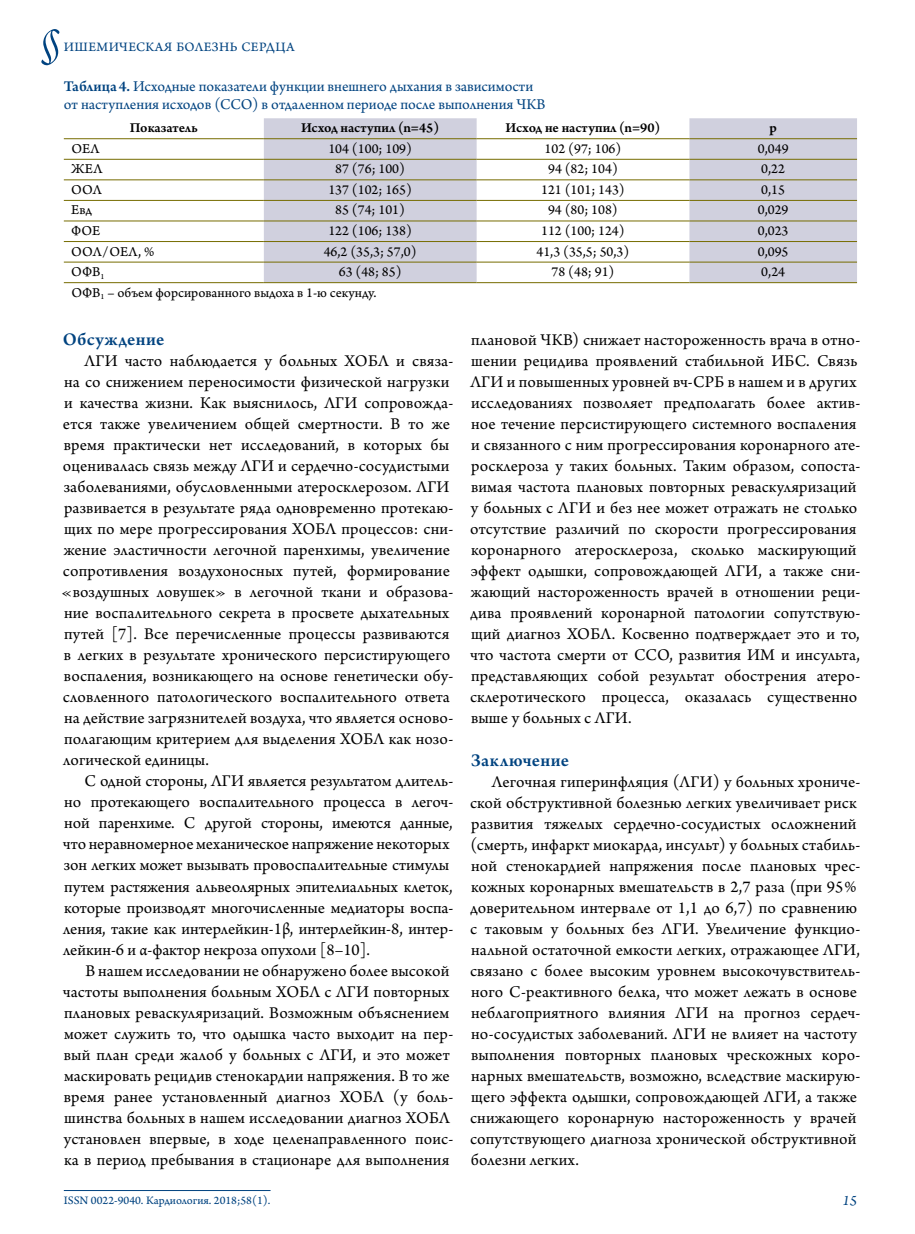
<style>
.page{position:relative;width:915px;height:1234px;background:#fff}
.page>*{position:absolute;margin:0;border:0;box-sizing:border-box;transform-origin:0 0}
.t1{font:54px "Arno Pro Light Italic Display";color:#004380}
.t2{font:600 18.75px "Arno Pro";letter-spacing:.015em;color:#004380}
.t3{font:17.25px/21px "Arno Pro";letter-spacing:.01em;color:#000}
.t4{font:15.75px/17.2px "Arno Pro";color:#004380}
.t5{font:15px "Arno Pro Italic Sm Text";color:#004380}
.t6{font:14.25px "Arno Pro Sm Text";color:#000}
.t7{font:14.25px "Arno Pro Smbd Sm Text";color:#000}
.t8{font:13.5px "Arno Pro Sm Text";letter-spacing:.025em;color:#004380}
.t9{font:12px "Arno Pro Sm Text";color:#004380}
.s1{font-weight:600}
</style>
<div class="page">
<hr style="left:64px;top:1189px;width:206px;height:1px;background:#004380">
<svg style="left:264px;top:118px;width:592px;height:164px;fill:#d0d0de"></svg>
<hr style="left:64px;top:138px;width:200px;height:1px;background:#766c00">
<hr style="left:64px;top:159px;width:200px;height:1px;background:#766c00">
<hr style="left:264px;top:159px;width:212px;height:1px;background:#766c00">
<hr style="left:476px;top:159px;width:213px;height:1px;background:#766c00">
<hr style="left:689px;top:159px;width:167px;height:1px;background:#766c00">
<hr style="left:64px;top:179px;width:200px;height:1px;background:#766c00">
<hr style="left:264px;top:179px;width:212px;height:1px;background:#766c00">
<hr style="left:476px;top:179px;width:213px;height:1px;background:#766c00">
<hr style="left:689px;top:179px;width:167px;height:1px;background:#766c00">
<hr style="left:64px;top:200px;width:200px;height:1px;background:#766c00">
<hr style="left:264px;top:200px;width:212px;height:1px;background:#766c00">
<hr style="left:476px;top:200px;width:213px;height:1px;background:#766c00">
<hr style="left:689px;top:200px;width:167px;height:1px;background:#766c00">
<hr style="left:64px;top:221px;width:200px;height:1px;background:#766c00">
<hr style="left:264px;top:221px;width:212px;height:1px;background:#766c00">
<hr style="left:476px;top:221px;width:213px;height:1px;background:#766c00">
<hr style="left:689px;top:221px;width:167px;height:1px;background:#766c00">
<hr style="left:64px;top:241px;width:200px;height:1px;background:#766c00">
<hr style="left:264px;top:241px;width:212px;height:1px;background:#766c00">
<hr style="left:476px;top:241px;width:213px;height:1px;background:#766c00">
<hr style="left:689px;top:241px;width:167px;height:1px;background:#766c00">
<hr style="left:64px;top:262px;width:200px;height:1px;background:#766c00">
<hr style="left:264px;top:262px;width:212px;height:1px;background:#766c00">
<hr style="left:476px;top:262px;width:213px;height:1px;background:#766c00">
<hr style="left:689px;top:262px;width:167px;height:1px;background:#766c00">
<hr style="left:264px;top:138px;width:212px;height:1px;background:#766c00">
<hr style="left:476px;top:138px;width:213px;height:1px;background:#766c00">
<hr style="left:689px;top:138px;width:167px;height:1px;background:#766c00">
<hr style="left:64px;top:282px;width:200px;height:1px;background:#766c00">
<hr style="left:264px;top:282px;width:212px;height:1px;background:#766c00">
<hr style="left:476px;top:282px;width:213px;height:1px;background:#766c00">
<hr style="left:689px;top:282px;width:167px;height:1px;background:#766c00">
<h1 class="t1" style="left:40px;top:12px;width:22px">§</h1>
<p class="t8" style="left:64px;top:39px;width:232px">ИШЕМИЧЕСКАЯ БОЛЕЗНЬ СЕРДЦА</p>
<p class="t4" style="left:64px;top:79px;width:483px"><span class="s1">Таблица 4.</span> Исходные показатели функции внешнего дыхания в зависимости от наступления исходов (ССО) в отдаленном периоде после выполнения ЧКВ</p>
<p class="t7" style="left:130px;top:119px;width:69px">Показатель</p>
<p class="t7" style="left:301px;top:119px;width:140px">Исход наступил (n=45)</p>
<p class="t7" style="left:505px;top:119px;width:156px">Исход не наступил (n=90)</p>
<p class="t7" style="left:769px;top:119px;width:9px">р</p>
<p class="t6" style="left:71px;top:140px;width:30px">ОЕЛ</p>
<p class="t6" style="left:328px;top:140px;width:85px">104 (100; 109)</p>
<p class="t6" style="left:544px;top:140px;width:78px">102 (97; 106)</p>
<p class="t6" style="left:757px;top:140px;width:32px">0,049</p>
<p class="t6" style="left:71px;top:161px;width:32px">ЖЕЛ</p>
<p class="t6" style="left:335px;top:161px;width:71px">87 (76; 100)</p>
<p class="t6" style="left:548px;top:161px;width:71px">94 (82; 104)</p>
<p class="t6" style="left:761px;top:161px;width:25px">0,22</p>
<p class="t6" style="left:71px;top:181px;width:32px">ООЛ</p>
<p class="t6" style="left:328px;top:181px;width:85px">137 (102; 165)</p>
<p class="t6" style="left:541px;top:181px;width:85px">121 (101; 143)</p>
<p class="t6" style="left:761px;top:181px;width:25px">0,15</p>
<p class="t6" style="left:71px;top:202px;width:22px">Евд</p>
<p class="t6" style="left:335px;top:202px;width:71px">85 (74; 101)</p>
<p class="t6" style="left:548px;top:202px;width:71px">94 (80; 108)</p>
<p class="t6" style="left:757px;top:202px;width:32px">0,029</p>
<p class="t6" style="left:71px;top:222px;width:31px">ФОЕ</p>
<p class="t6" style="left:328px;top:222px;width:85px">122 (106; 138)</p>
<p class="t6" style="left:541px;top:222px;width:85px">112 (100; 124)</p>
<p class="t6" style="left:757px;top:222px;width:32px">0,023</p>
<p class="t6" style="left:71px;top:243px;width:84px">ООЛ/ОЕЛ, %</p>
<p class="t6" style="left:323px;top:243px;width:94px">46,2 (35,3; 57,0)</p>
<p class="t6" style="left:536px;top:243px;width:94px">41,3 (35,5; 50,3)</p>
<p class="t6" style="left:757px;top:243px;width:32px">0,095</p>
<p class="t6" style="left:71px;top:263px;width:35px">ОФВ<sub>1</sub></p>
<p class="t6" style="left:338px;top:263px;width:64px">63 (48; 85)</p>
<p class="t6" style="left:551px;top:263px;width:64px">78 (48; 91)</p>
<p class="t6" style="left:761px;top:263px;width:25px">0,24</p>
<p class="t6" style="left:71px;top:284px;width:306px">ОФВ<sub>1</sub> – объем форсированного выдоха в 1‑ю секунду.</p>
<p class="t2" style="left:63px;top:329px;width:103px">Обсуждение</p>
<p class="t3" style="left:61px;top:351px;width:393px;text-indent:23px">ЛГИ часто наблюдается у больных ХОБЛ и связа&shy;на со снижением переносимости физической нагрузки и качества жизни. Как выяснилось, ЛГИ сопровожда&shy;ется также увеличением общей смертности. В то же время практически нет исследований, в которых бы оценивалась связь между ЛГИ и сердечно-сосудистыми заболеваниями, обусловленными атеросклерозом. ЛГИ развивается в результате ряда одновременно протекаю&shy;щих по мере прогрессирования ХОБЛ процессов: сни&shy;жение эластичности легочной паренхимы, увеличение сопротивления воздухоносных путей, формирование «воздушных ловушек» в легочной ткани и образова&shy;ние воспалительного секрета в просвете дыхательных путей [7]. Все перечисленные процессы развиваются в легких в результате хронического персистирующего воспаления, возникающего на основе генетически обу&shy;словленного патологического воспалительного ответа на действие загрязнителей воздуха, что является осново&shy;полагающим критерием для выделения ХОБЛ как нозо&shy;логической единицы.</p>
<p class="t3" style="left:63px;top:771px;width:391px;text-indent:21px">С одной стороны, ЛГИ является результатом длитель&shy;но протекающего воспалительного процесса в легоч&shy;ной паренхиме. С другой стороны, имеются данные, что неравномерное механическое напряжение некоторых зон легких может вызывать провоспалительные стимулы путем растяжения альвеолярных эпителиальных клеток, которые производят многочисленные медиаторы воспа&shy;ления, такие как интерлейкин-1β, интерлейкин-8, интер&shy;лейкин-6 и α-фактор некроза опухоли [8–10].</p>
<p class="t3" style="left:63px;top:960px;width:391px;text-indent:22px">В нашем исследовании не обнаружено более высокой частоты выполнения больным ХОБЛ с ЛГИ повторных плановых реваскуляризаций. Возможным объяснением может служить то, что одышка часто выходит на пер&shy;вый план среди жалоб у больных с ЛГИ, и это может маскировать рецидив стенокардии напряжения. В то же время ранее установленный диагноз ХОБЛ (у боль&shy;шинства больных в нашем исследовании диагноз ХОБЛ установлен впервые, в ходе целенаправленного поис&shy;ка в период пребывания в стационаре для выполнения</p>
<p class="t3" style="left:470px;top:330px;width:392px">плановой ЧКВ) снижает настороженность врача в отно&shy;шении рецидива проявлений стабильной ИБС. Связь ЛГИ и повышенных уровней вч-СРБ в нашем и в других исследованиях позволяет предполагать более актив&shy;ное течение персистирующего системного воспаления и связанного с ним прогрессирования коронарного ате&shy;росклероза у таких больных. Таким образом, сопоста&shy;вимая частота плановых повторных реваскуляризаций у больных с ЛГИ и без нее может отражать не столько отсутствие различий по скорости прогрессирования коронарного атеросклероза, сколько маскирующий эффект одышки, сопровождающей ЛГИ, а также сни&shy;жающий настороженность врачей в отношении реци&shy;дива проявлений коронарной патологии сопутствую&shy;щий диагноз ХОБЛ. Косвенно подтверждает это и то, что частота смерти от ССО, развития ИМ и инсульта, представляющих собой результат обострения атеро&shy;склеротического процесса, оказалась существенно выше у больных с ЛГИ.</p>
<p class="t2" style="left:471px;top:749px;width:99px">Заключение</p>
<p class="t3" style="left:470px;top:771px;width:392px;text-indent:22px">Легочная гиперинфляция (ЛГИ) у больных хрониче&shy;ской обструктивной болезнью легких увеличивает риск развития тяжелых сердечно-сосудистых осложнений (смерть, инфаркт миокарда, инсульт) у больных стабиль&shy;ной стенокардией напряжения после плановых чрес&shy;кожных коронарных вмешательств в 2,7 раза (при 95% доверительном интервале от 1,1 до 6,7) по сравнению с таковым у больных без ЛГИ. Увеличение функцио&shy;нальной остаточной емкости легких, отражающее ЛГИ, связано с более высоким уровнем высокочувствитель&shy;ного С-реактивного белка, что может лежать в основе неблагоприятного влияния ЛГИ на прогноз сердеч&shy;но-сосудистых заболеваний. ЛГИ не влияет на частоту выполнения повторных плановых чрескожных коро&shy;нарных вмешательств, возможно, вследствие маскирую&shy;щего эффекта одышки, сопровождающей ЛГИ, а также снижающего коронарную настороженность у врачей сопутствующего диагноза хронической обструктивной болезни легких.</p>
<p class="t9" style="left:64px;top:1192px;width:208px">ISSN 0022-9040. Кардиология. 2018;58(1).</p>
<p class="t5" style="left:842px;top:1190px;width:16px">15</p>
</div>
